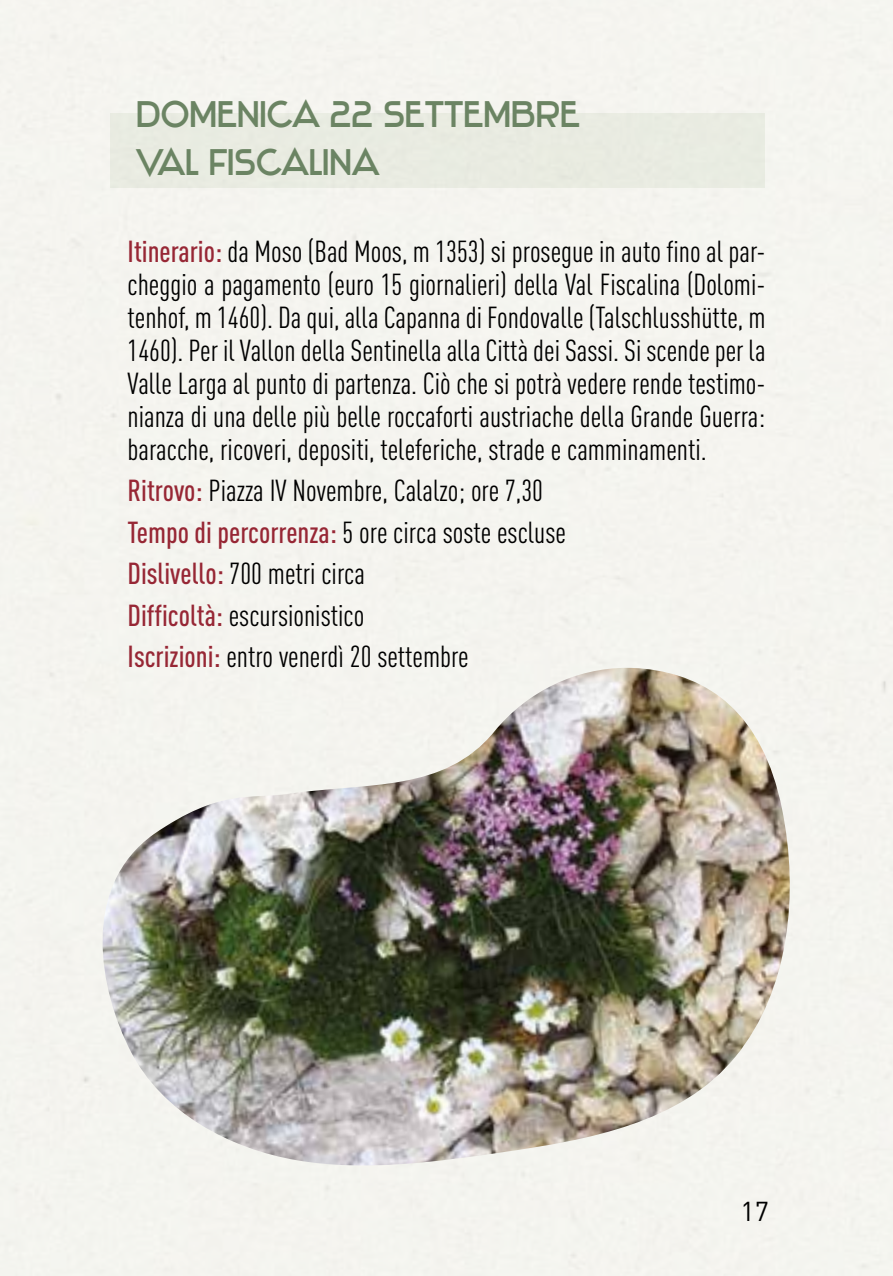
<style>
.page{position:relative;width:893px;height:1276px;background:#fff}
.page>*{position:absolute;margin:0;border:0;box-sizing:border-box;transform-origin:0 0}
.t1{font:36px/48px "Stentiga";color:#6b8463}
.t2{font:condensed 30px/33px "DIN Pro";color:#000;text-align:justify}
.t3{font:27px "DIN Pro";color:#000}
.s1{font-weight:500;color:#972735}
</style>
<div class="page">
<div style="left:111px;top:113px;width:654px;height:74px;background:#e9ebe1"></div>
<img style="left:80px;top:668px;width:719px;height:503px">
<p class="t1" style="left:136px;top:90px;width:445px">DOMENICA 22 SETTEMBRE<br>VAL FISCALINA</p>
<p class="t2" style="left:128px;top:232px;width:639px"><span class="s1">Itinerario:</span> da Moso (Bad Moos, m 1353) si prosegue in auto fino al par&shy;cheggio a pagamento (euro 15 giornalieri) della Val Fiscalina (Dolomi&shy;tenhof, m 1460). Da qui, alla Capanna di Fondovalle (Talschlusshütte, m 1460). Per il Vallon della Sentinella alla Città dei Sassi. Si scende per la Valle Larga al punto di partenza. Ciò che si potrà vedere rende testimo&shy;nianza di una delle più belle roccaforti austriache della Grande Guerra: baracche, ricoveri, depositi, teleferiche, strade e camminamenti.</p>
<p class="t2" style="left:128px;top:468px;width:440px;line-height:41.4px;text-align:left"><span class="s1">Ritrovo:</span> Piazza IV Novembre, Calalzo; ore 7,30<br><span class="s1">Tempo di percorrenza:</span> 5 ore circa soste escluse <span class="s1">Dislivello:</span> 700 metri circa<br><span class="s1">Difficoltà:</span> escursionistico<br><span class="s1">Iscrizioni:</span> entro venerdì 20 settembre</p>
<p class="t3" style="left:741px;top:1193px;width:30px">17</p>
</div>
